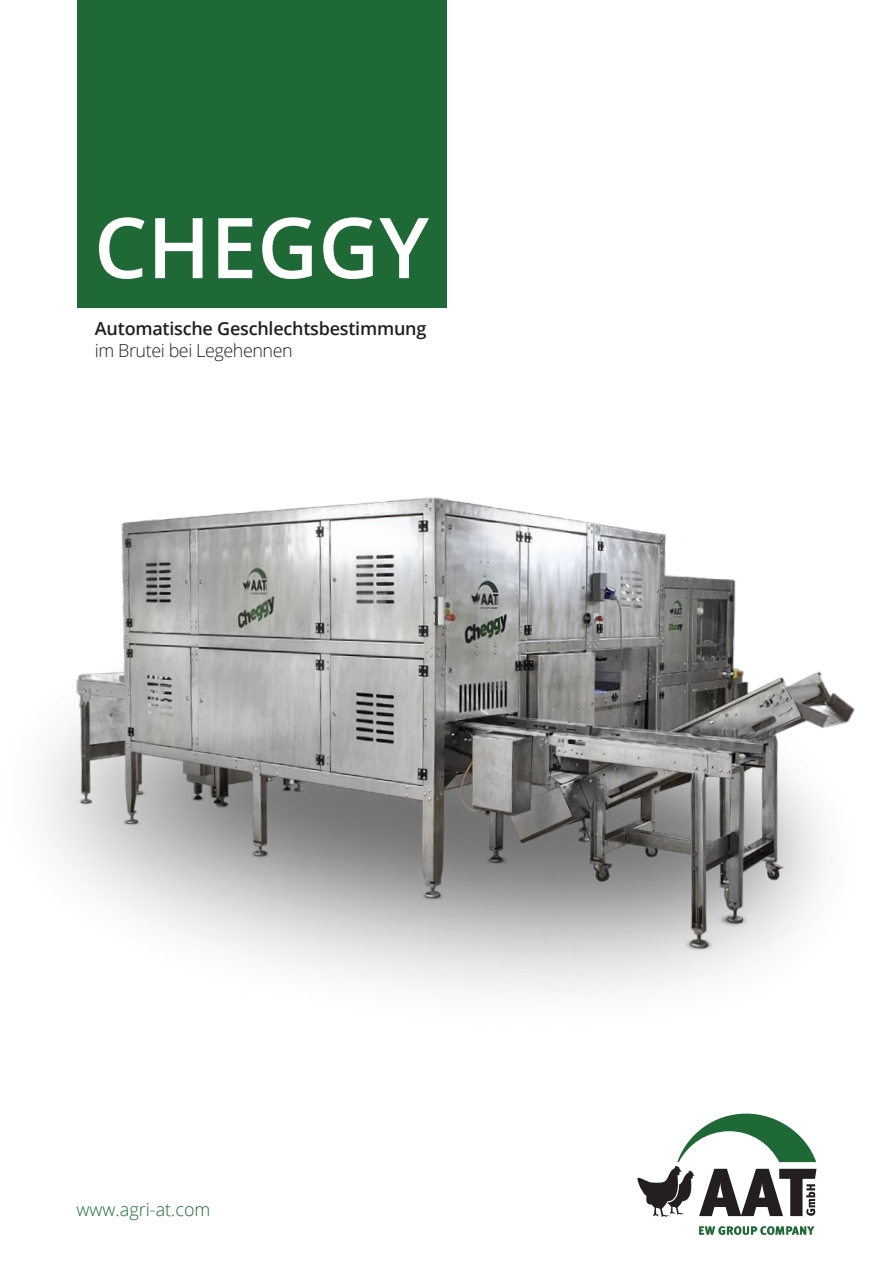
<style>
.page{position:relative;width:893px;height:1263px;background:#fff}
.page>*{position:absolute;margin:0;border:0;box-sizing:border-box;transform-origin:0 0}
.t1{font:600 84px "Open Sans";color:#fff}
.t2{font:600 18px "Open Sans";letter-spacing:-.015em;color:#231f20}
.t3{font:300 18px "Open Sans";letter-spacing:-.025em;color:#231f20}
.t4{font:300 18px "Open Sans";color:#1f6936}
</style>
<div class="page">
<svg style="left:699px;top:1226px;width:115px;height:9px"></svg>
<svg style="left:637px;top:1113px;width:179px;height:104px"></svg>
<div style="left:77px;top:0;width:369px;height:308px;background:#1f6936"></div>
<img style="left:43px;top:497px;width:812px;height:495px">
<h1 class="t1" style="left:94px;top:190px;width:336px">CHEGGY</h1>
<p class="t2" style="left:95px;top:316px;width:333px">Automatische Geschlechtsbestimmung</p>
<p class="t3" style="left:95px;top:338px;width:199px">im Brutei bei Legehennen</p>
<p class="t4" style="left:77px;top:1197px;width:135px">www.agri-at.com</p>
</div>
